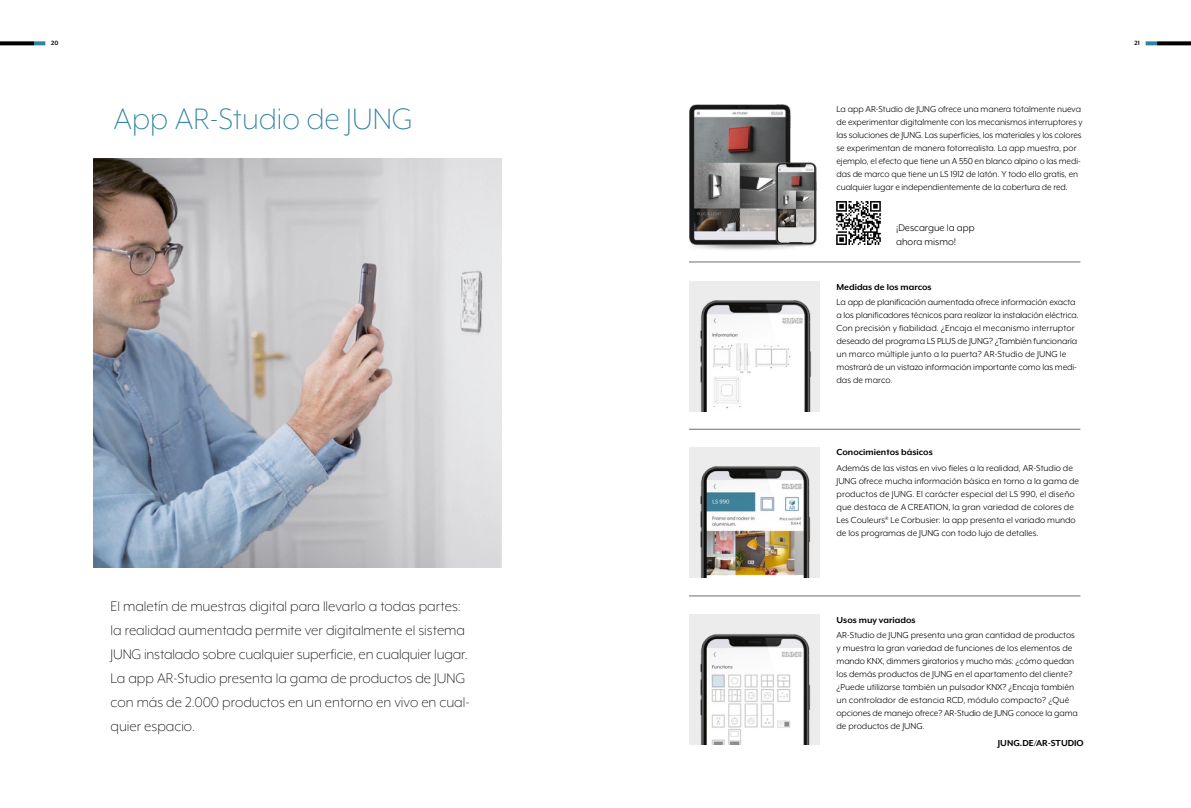
<style>
.page{position:relative;width:1191px;height:808px;background:#fff}
.page>*{position:absolute;margin:0;border:0;box-sizing:border-box;transform-origin:0 0}
.t1{font:300 34px "Mr Eaves XL Mod OT";color:#3083a1}
.t2{font:300 16px/24px "Mr Eaves XL Mod OT";color:#000}
.t3{font:11px/14px "Mr Eaves XL Mod OT";color:#000}
.t4{font:10px/13px "Mr Eaves XL Mod OT";color:#000}
.t5{font:700 10px "Mr Eaves XL Mod OT";color:#000}
.t6{font:700 7px "Mr Eaves XL Mod OT";color:#000}
</style>
<div class="page">
<img style="left:836px;top:201px;width:45px;height:44px">
<hr style="left:689px;top:429px;width:391px;height:1px;background:#6f6f6e">
<hr style="left:689px;top:596px;width:391px;height:1px;background:#6f6f6e">
<hr style="left:689px;top:262px;width:391px;height:1px;background:#6f6f6e">
<img style="left:94px;top:159px;width:336px;height:408px">
<img style="left:430px;top:159px;width:72px;height:408px">
<img style="left:692px;top:244px;width:100px;height:6px">
<img style="left:775px;top:163px;width:41px;height:84px">
<img style="left:689px;top:104px;width:101px;height:140px">
<div style="left:689px;top:281px;width:130px;height:131px;background:#ececed"></div>
<img style="left:700px;top:300px;width:111px;height:112px">
<div style="left:689px;top:448px;width:130px;height:130px;background:#ececed"></div>
<img style="left:700px;top:466px;width:110px;height:112px">
<div style="left:689px;top:614px;width:130px;height:131px;background:#ececed"></div>
<img style="left:700px;top:634px;width:110px;height:111px">
<svg style="left:1145px;top:41px;width:12px;height:4px"></svg>
<svg style="left:34px;top:41px;width:11px;height:4px"></svg>
<svg style="left:1157px;top:41px;width:34px;height:4px"></svg>
<svg style="left:0;top:41px;width:34px;height:4px"></svg>
<p class="t6" style="left:51px;top:40px;width:9px">20</p>
<p class="t6" style="left:1134px;top:40px;width:7px">21</p>
<h1 class="t1" style="left:113px;top:102px;width:301px">App AR-Studio de JUNG</h1>
<p class="t2" style="left:111px;top:594px;width:360px">El maletín de muestras digital para llevarlo a todas partes: la realidad aumentada permite ver digitalmente el sistema JUNG instalado sobre cualquier superficie, en cualquier lugar.<br>La app AR-Studio presenta la gama de productos de JUNG con más de 2.000 productos en un entorno en vivo en cual&shy;quier espacio.</p>
<p class="t4" style="left:836px;top:103px;width:248px">La app AR-Studio de JUNG ofrece una manera totalmente nueva de experimentar digitalmente con los mecanismos interruptores y las soluciones de JUNG. Las superficies, los materiales y los colores se experimentan de manera fotorrealista. La app muestra, por ejemplo, el efecto que tiene un A 550 en blanco alpino o las medi&shy;das de marco que tiene un LS 1912 de latón. Y todo ello gratis, en cualquier lugar e independientemente de la cobertura de red.</p>
<p class="t3" style="left:896px;top:220px;width:80px">¡Descargue la app ahora mismo!</p>
<p class="t5" style="left:836px;top:281px;width:97px">Medidas de los marcos</p>
<p class="t4" style="left:836px;top:296px;width:244px">La app de planificación aumentada ofrece información exacta a los planificadores técnicos para realizar la instalación eléctrica.<br>Con precisión y fiabilidad. ¿Encaja el mecanismo interruptor deseado del programa LS PLUS de JUNG? ¿También funcionaría un marco múltiple junto a la puerta? AR-Studio de JUNG le mostrará de un vistazo información importante como las medi&shy;das de marco.</p>
<p class="t5" style="left:836px;top:447px;width:98px">Conocimientos básicos</p>
<p class="t4" style="left:836px;top:461px;width:244px">Además de las vistas en vivo fieles a la realidad, AR-Studio de JUNG ofrece mucha información básica en torno a la gama de productos de JUNG. El carácter especial del LS 990, el diseño que destaca de ACREATION, la gran variedad de colores de Les Couleurs<sup>®</sup> Le Corbusier: la app presenta el variado mundo de los programas de JUNG con todo lujo de detalles.</p>
<p class="t5" style="left:836px;top:614px;width:81px">Usos muy variados</p>
<p class="t4" style="left:836px;top:629px;width:243px">AR-Studio de JUNG presenta una gran cantidad de productos y muestra la gran variedad de funciones de los elementos de mando KNX, dimmers giratorios y mucho más: ¿cómo quedan los demás productos de JUNG en el apartamento del cliente? ¿Puede utilizarse también un pulsador KNX? ¿Encaja también un controlador de estancia RCD, módulo compacto? ¿Qué opciones de manejo ofrece? AR-Studio de JUNG conoce la gama de productos de JUNG.</p>
<p class="t5" style="left:998px;top:738px;width:87px">JUNG.DE/AR-STUDIO</p>
</div>
